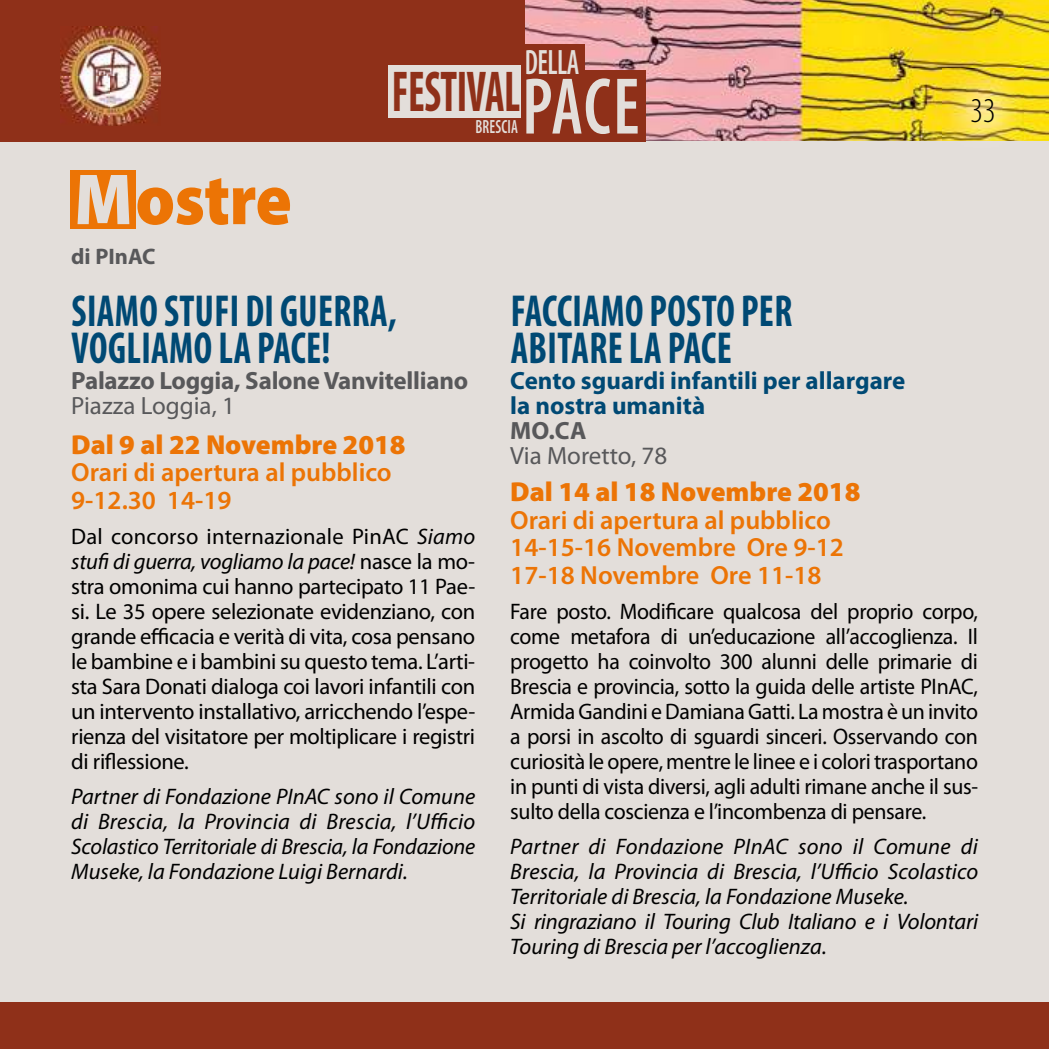
<style>
.page{position:relative;width:1049px;height:1049px;background:#fff}
.page>*{position:absolute;margin:0;border:0;box-sizing:border-box;transform-origin:0 0}
.t1{font:600 condensed 81px "Myriad Pro";color:#e3deda;scale:.87 1}
.t2{font:900 73px "Myriad Pro";letter-spacing:-.01em;color:#ec7405;scale:.93 1}
.t3{font:700 condensed 58px "Myriad Pro";letter-spacing:-.01em;color:#8f3019;scale:.73 1}
.t4{font:700 condensed 45px/37.5px "Myriad Pro";letter-spacing:.01em;color:#004974;scale:.85 1}
.t5{font:600 condensed 35.5px "Myriad Pro";letter-spacing:-.02em;color:#e3deda;scale:.79 1}
.t6{font:300 condensed 35px "Myriad Pro";color:#000}
.t7{font:900 27.5px "Myriad Pro";color:#ec7405}
.t8{font:600 26.25px/27.5px "Myriad Pro";color:#ec7405}
.t9{font:700 25px/25px "Myriad Pro";color:#004974}
.t10{font:700 25px "Myriad Pro";letter-spacing:-.01em;color:#58585a}
.t11{font:25px "Myriad Pro";color:#58585a}
.t12{font:22.5px/25px "Myriad Pro";letter-spacing:-.015em;color:#000;text-align:justify}
.t13{font:italic 22.5px/25px "Myriad Pro";color:#000}
.t14{font:700 22.5px "Myriad Pro";color:#58585a}
.t15{font:600 condensed 19.25px "Myriad Pro";letter-spacing:.01em;color:#e3deda;scale:.8 1}
.s1{color:#e3deda}
.s2{font-style:italic}
</style>
<div class="page">
<img style="left:525px;top:0;width:524px;height:142px">
<div style="left:0;top:142px;width:1049px;height:861px;background:#e3deda"></div>
<div style="left:0;top:0;width:525px;height:142px;background:#8f3019"></div>
<div style="left:389px;top:65px;width:133px;height:52px;background:#e3deda"></div>
<div style="left:522px;top:44px;width:63px;height:49px;background:#8f3019"></div>
<div style="left:522px;top:70px;width:124px;height:72px;background:#8f3019"></div>
<img style="left:61px;top:27px;width:99px;height:99px">
<div style="left:0;top:1003px;width:1049px;height:46px;background:#8f3019"></div>
<div style="left:71px;top:170px;width:65px;height:58px;background:#ec7405"></div>
<img style="left:942px;top:69px;width:82px;height:73px">
<h2 class="t2" style="left:74px;top:151px;width:235px"><span class="s1">M</span>ostre</h2>
<p class="t14" style="left:71px;top:241px;width:86px">di PInAC</p>
<h3 class="t5" style="left:525px;top:41px;width:71px">DELLA</h3>
<h1 class="t1" style="left:522px;top:57px;width:136px">PACE</h1>
<h3 class="t3" style="left:392px;top:55px;width:177px">FESTIVAL</h3>
<p class="t15" style="left:475px;top:115px;width:55px">BRESCIA</p>
<h3 class="t6" style="left:970px;top:90px;width:27px">33</h3>
<h3 class="t4" style="left:72px;top:291px;width:384px">SIAMO STUFI DI GUERRA,<br>VOGLIAMO LA PACE!</h3>
<p class="t10" style="left:71px;top:364px;width:398px">Palazzo Loggia, Salone Vanvitelliano</p>
<p class="t11" style="left:71px;top:390px;width:165px">Piazza Loggia, 1</p>
<p class="t7" style="left:71px;top:426px;width:336px">Dal 9 al 22 Novembre 2018</p>
<p class="t8" style="left:71px;top:458px;width:322px">Orari di apertura al pubblico<br>9-12.30 14-19</p>
<p class="t12" style="left:71px;top:523px;width:405px">Dal concorso internazionale PinAC <span class="s2">Siamo stufi di guerra, vogliamo la pace!</span> nasce la mo&shy;stra omonima cui hanno partecipato 11 Pae&shy;si. Le 35 opere selezionate evidenziano, con grande efficacia e verità di vita, cosa pensano le bambine e i bambini su questo tema. L’arti&shy;sta Sara Donati dialoga coi lavori infantili con un intervento installativo, arricchendo l’espe&shy;rienza del visitatore per moltiplicare i registri di riflessione.</p>
<p class="t13" style="left:71px;top:783px;width:405px;text-align:justify">Partner di Fondazione PInAC sono il Comune di Brescia, la Provincia di Brescia, l’Ufficio Scolastico Territoriale di Brescia, la Fondazione Museke, la Fondazione Luigi Bernardi.</p>
<h3 class="t4" style="left:511px;top:291px;width:333px">FACCIAMO POSTO PER<br>ABITARE LA PACE</h3>
<p class="t9" style="left:510px;top:367px;width:397px">Cento sguardi infantili per allargare la nostra umanità</p>
<p class="t10" style="left:510px;top:414px;width:78px">MO.CA</p>
<p class="t11" style="left:510px;top:440px;width:158px">Via Moretto, 78</p>
<p class="t7" style="left:510px;top:473px;width:352px">Dal 14 al 18 Novembre 2018</p>
<p class="t8" style="left:510px;top:505px;width:335px">Orari di apertura al pubblico<br>14-15-16 Novembre Ore 9-12<br>17-18 Novembre Ore 11-18</p>
<p class="t12" style="left:510px;top:598px;width:469px">Fare posto. Modificare qualcosa del proprio corpo, come metafora di un’educazione all’accoglienza. Il progetto ha coinvolto 300 alunni delle primarie di Brescia e provincia, sotto la guida delle artiste PInAC, Armida Gandini e Damiana Gatti. La mostra è un invito a porsi in ascolto di sguardi sinceri. Osservando con curiosità le opere, mentre le linee e i colori trasportano in punti di vista diversi, agli adulti rimane anche il sus&shy;sulto della coscienza e l’incombenza di pensare.</p>
<p class="t13" style="left:510px;top:833px;width:469px">Partner di Fondazione PInAC sono il Comune di Brescia, la Provincia di Brescia, l’Ufficio Scolastico Territoriale di Brescia, la Fondazione Museke.<br>Si ringraziano il Touring Club Italiano e i Volontari Touring di Brescia per l’accoglienza.</p>
</div>
